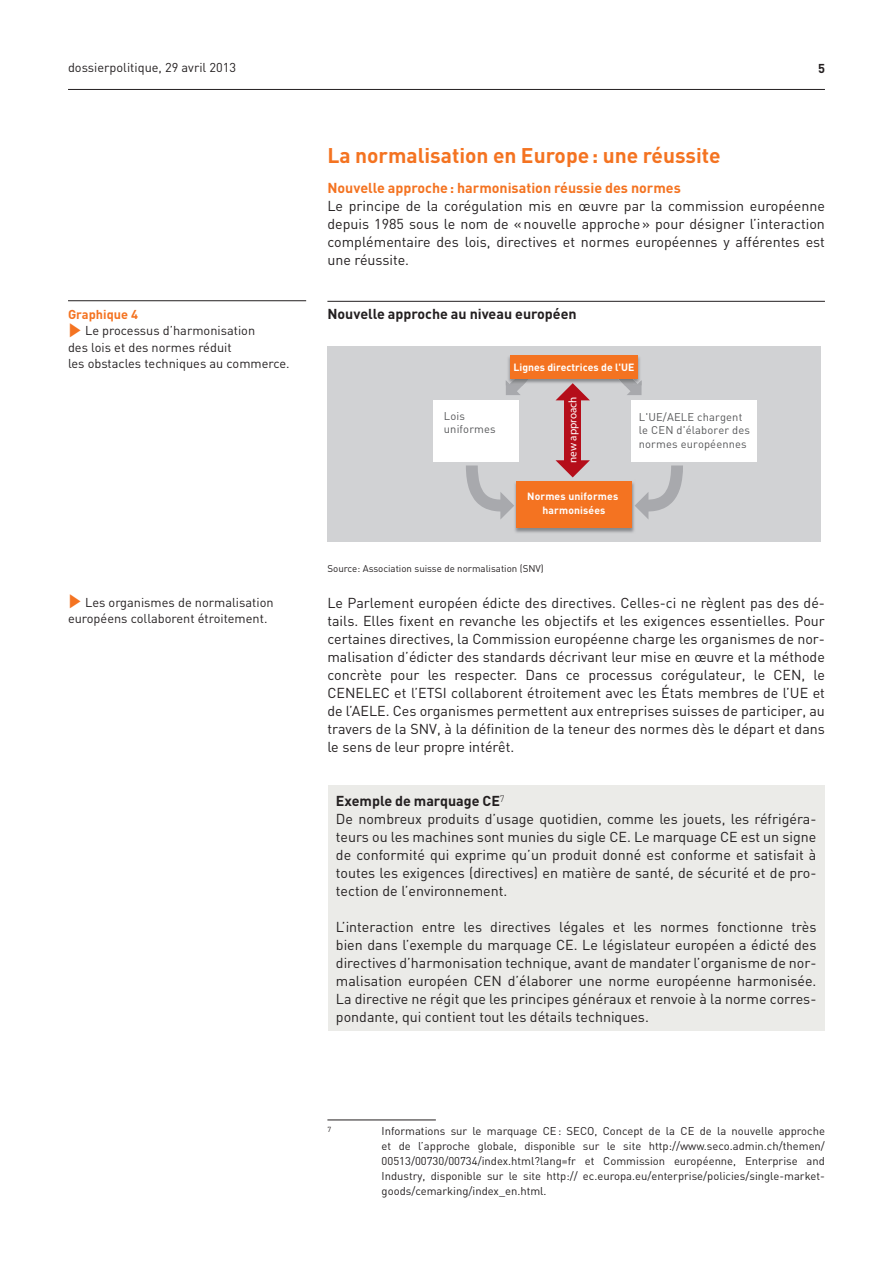
<style>
.page{position:relative;width:893px;height:1263px;background:#fff}
.page>*{position:absolute;margin:0;border:0;box-sizing:border-box;transform-origin:0 0}
.t1{font:700 21px "DIN";color:#f47321}
.t2{font:14.25px/18px "DIN";color:#231f20;text-align:justify}
.t3{font:700 14.25px "DIN";color:#f47321}
.t4{font:700 14.25px "DIN";color:#231f20}
.t5{font:12.75px/16.5px "DIN";color:#231f20}
.t6{font:700 12.75px "DIN";color:#f47321}
.t7{font:700 12.75px "DIN";color:#231f20}
.t8{font:11.25px/15px "DIN";color:#231f20;text-align:justify}
.t9{font:11.1px/13.4px "DIN";letter-spacing:.015em;color:#57585a}
.t10{font:italic 700 11.1px "DIN";letter-spacing:-.005em;color:#fff}
.t11{font:700 10.35px/13.4px "DIN";letter-spacing:.015em;color:#fff;text-align:center}
.t12{font:9.75px "DIN";color:#231f20}
.t13{font:7.35px "DIN";color:#231f20}
.s1{color:#f47321}
.s2{font-weight:700}
</style>
<div class="page">
<hr style="left:68px;top:89px;width:757px;height:1px;background:#231f20">
<div style="left:329px;top:786px;width:496px;height:245px;background:#ebebe8"></div>
<hr style="left:327px;top:301px;width:498px;height:1px;background:#231f20">
<div style="left:327px;top:346px;width:494px;height:196px;background:#d1d2d4"></div>
<div style="left:433px;top:400px;width:85px;height:61px;background:#fff"></div>
<div style="left:632px;top:400px;width:125px;height:61px;background:#fff"></div>
<svg style="left:506px;top:385px;width:17px;height:10px"></svg>
<svg style="left:624px;top:385px;width:17px;height:10px"></svg>
<img style="left:508px;top:355px;width:132px;height:28px">
<img style="left:506px;top:377px;width:25px;height:8px">
<img style="left:616px;top:377px;width:25px;height:8px">
<div style="left:510px;top:355px;width:127px;height:24px;background:#f47321"></div>
<img style="left:514px;top:482px;width:121px;height:51px">
<div style="left:516px;top:481px;width:116px;height:46px;background:#f47321"></div>
<div style="left:564px;top:395px;width:17px;height:69px;background:#b50e1a"></div>
<svg style="left:556px;top:383px;width:34px;height:17px"></svg>
<svg style="left:556px;top:460px;width:34px;height:17px"></svg>
<svg style="left:466px;top:465px;width:48px;height:54px"></svg>
<svg style="left:635px;top:465px;width:48px;height:54px"></svg>
<hr style="left:327px;top:1120px;width:109px;height:1px;background:#231f20">
<hr style="left:68px;top:300px;width:238px;height:1px;background:#231f20">
<p class="t5" style="left:68px;top:59px;width:170px">dossierpolitique, 29 avril 2013</p>
<p class="t7" style="left:818px;top:60px;width:8px">5</p>
<p class="t6" style="left:68px;top:306px;width:71px">Graphique 4</p>
<p class="t5" style="left:68px;top:322px;width:223px"><span class="s1">✓</span> Le processus d’harmonisation<br>des lois et des normes réduit<br>les obstacles techniques au commerce.</p>
<p class="t5" style="left:68px;top:594px;width:207px"><span class="s1">✓</span> Les organismes de normalisation européens collaborent étroitement.</p>
<h1 class="t1" style="left:327px;top:142px;width:395px">La normalisation en Europe: une réussite</h1>
<p class="t3" style="left:327px;top:179px;width:355px">Nouvelle approche: harmonisation réussie des normes</p>
<p class="t2" style="left:327px;top:197px;width:499px">Le principe de la corégulation mis en œuvre par la commission européenne depuis 1985 sous le nom de «nouvelle approche» pour désigner l’interaction complémentaire des lois, directives et normes européennes y afférentes est une réussite.</p>
<p class="t4" style="left:327px;top:305px;width:251px">Nouvelle approche au niveau européen</p>
<p class="t9" style="left:444px;top:409px;width:53px">Lois uniformes</p>
<p class="t11" style="left:513px;top:360px;width:122px">Lignes directrices de l'UE</p>
<p class="t10" style="left:566px;top:463px;width:67px;rotate:-90deg">new approach</p>
<p class="t11" style="left:527px;top:489px;width:93px">Normes uniformes harmonisées</p>
<p class="t9" style="left:639px;top:410px;width:113px">L'UE/AELE chargent le CEN d'élaborer des normes européennes</p>
<p class="t12" style="left:327px;top:562px;width:218px">Source: Association suisse de normalisation (SNV)</p>
<p class="t2" style="left:327px;top:593px;width:499px">Le Parlement européen édicte des directives. Celles-ci ne règlent pas des dé&shy;tails. Elles fixent en revanche les objectifs et les exigences essentielles. Pour certaines directives, la Commission européenne charge les organismes de nor&shy;malisation d’édicter des standards décrivant leur mise en œuvre et la méthode concrète pour les respecter. Dans ce processus corégulateur, le CEN, le CENELEC et l’ETSI collaborent étroitement avec les États membres de l’UE et de l’AELE. Ces organismes permettent aux entreprises suisses de participer, au travers de la SNV, à la définition de la teneur des normes dès le départ et dans le sens de leur propre intérêt.</p>
<p class="t2" style="left:336px;top:791px;width:482px;text-align:left"><span class="s2">Exemple de marquage CE</span><sup>7<br></sup>De nombreux produits d’usage quotidien, comme les jouets, les réfrigéra&shy;teurs ou les machines sont munies du sigle CE. Le marquage CE est un signe de conformité qui exprime qu’un produit donné est conforme et satisfait à toutes les exigences (directives) en matière de santé, de sécurité et de pro&shy;tection de l’environnement.</p>
<p class="t2" style="left:336px;top:917px;width:482px">L’interaction entre les directives légales et les normes fonctionne très bien dans l’exemple du marquage CE. Le législateur européen a édicté des directives d’harmonisation technique, avant de mandater l’organisme de nor&shy;malisation européen CEN d’élaborer une norme européenne harmonisée.<br>La directive ne régit que les principes généraux et renvoie à la norme corres&shy;pondante, qui contient tout les détails techniques.</p>
<p class="t13" style="left:327px;top:1125px;width:5px">7</p>
<p class="t8" style="left:382px;top:1123px;width:445px">Informations sur le marquage CE: SECO, Concept de la CE de la nouvelle approche et de l’approche globale, disponible sur le site http://www.seco.admin.ch/themen/ 00513/00730/00734/index.html?lang=fr et Commission européenne, Enterprise and Industry, disponible sur le site http:// ec.europa.eu/enterprise/policies/single-market&shy;goods/cemarking/index_en.html.</p>
</div>
